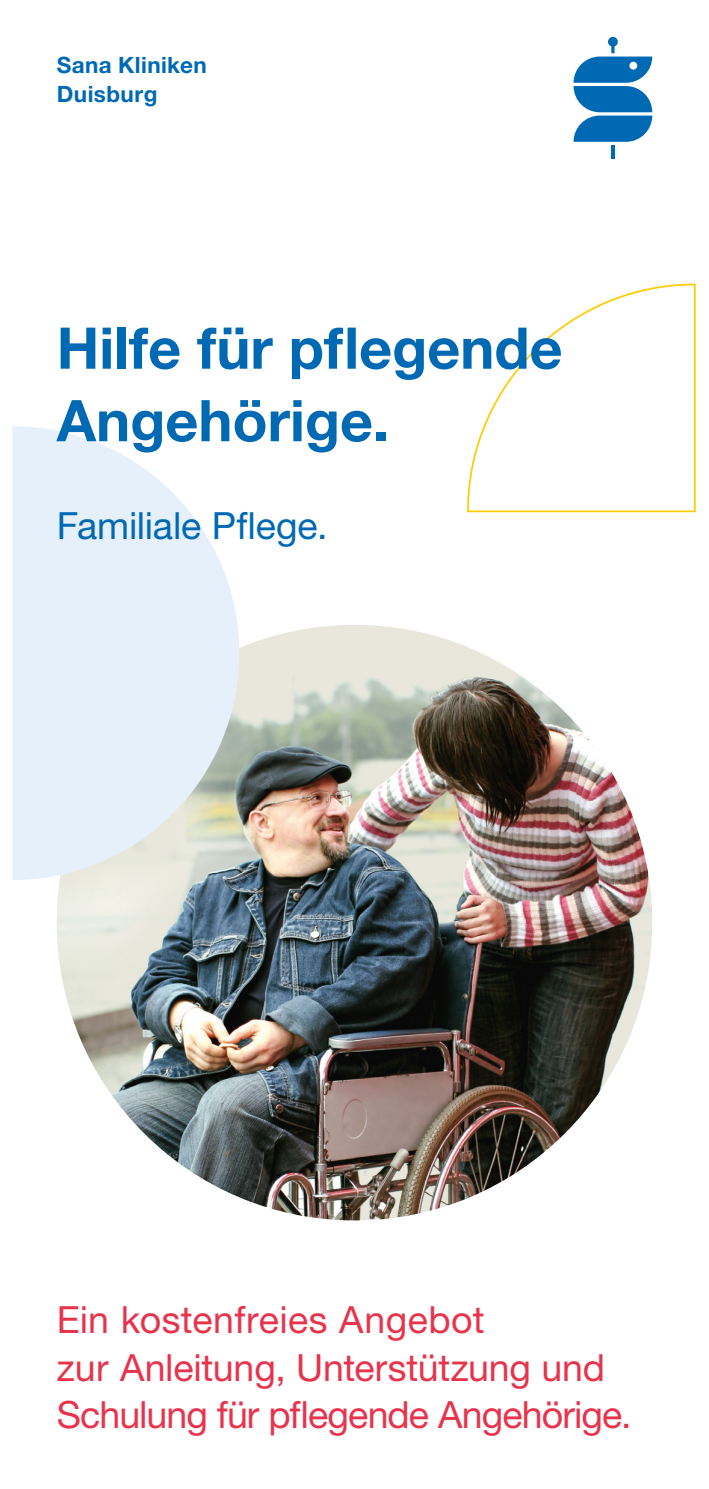
<style>
.page{position:relative;width:709px;height:1489px;background:#fff}
.page>*{position:absolute;margin:0;border:0;box-sizing:border-box;transform-origin:0 0}
.t1{font:700 57.5px/72.5px "Helvetica Neue LT Pro";color:#0069b4}
.t2{font:37.5px/47.5px "Helvetica Neue LT Pro";letter-spacing:-.005em;color:#e7344c}
.t3{font:37.5px "Helvetica Neue LT Pro";letter-spacing:-.005em;color:#0069b4}
.t4{font:700 22.5px/28.8px "Helvetica Neue LT Pro";letter-spacing:.02em;color:#0069b4}
</style>
<div class="page">
<img style="left:57px;top:624px;width:595px;height:596px;border-radius:298px">
<svg style="left:467px;top:283px;width:229px;height:230px"></svg>
<svg style="left:12px;top:426px;width:227px;height:454px;background:#e6eef5"></svg>
<svg style="left:573px;top:37px;width:79px;height:121px"></svg>
<p class="t4" style="left:57px;top:50px;width:151px">Sana Kliniken<br>Duisburg</p>
<h1 class="t1" style="left:57px;top:310px;width:507px">Hilfe für pflegende<br>Angehörige.</h1>
<p class="t3" style="left:57px;top:503px;width:272px">Familiale Pflege.</p>
<p class="t2" style="left:57px;top:1295px;width:576px">Ein kostenfreies Angebot<br>zur Anleitung, Unterstützung und<br>Schulung für pflegende Angehörige.</p>
</div>
